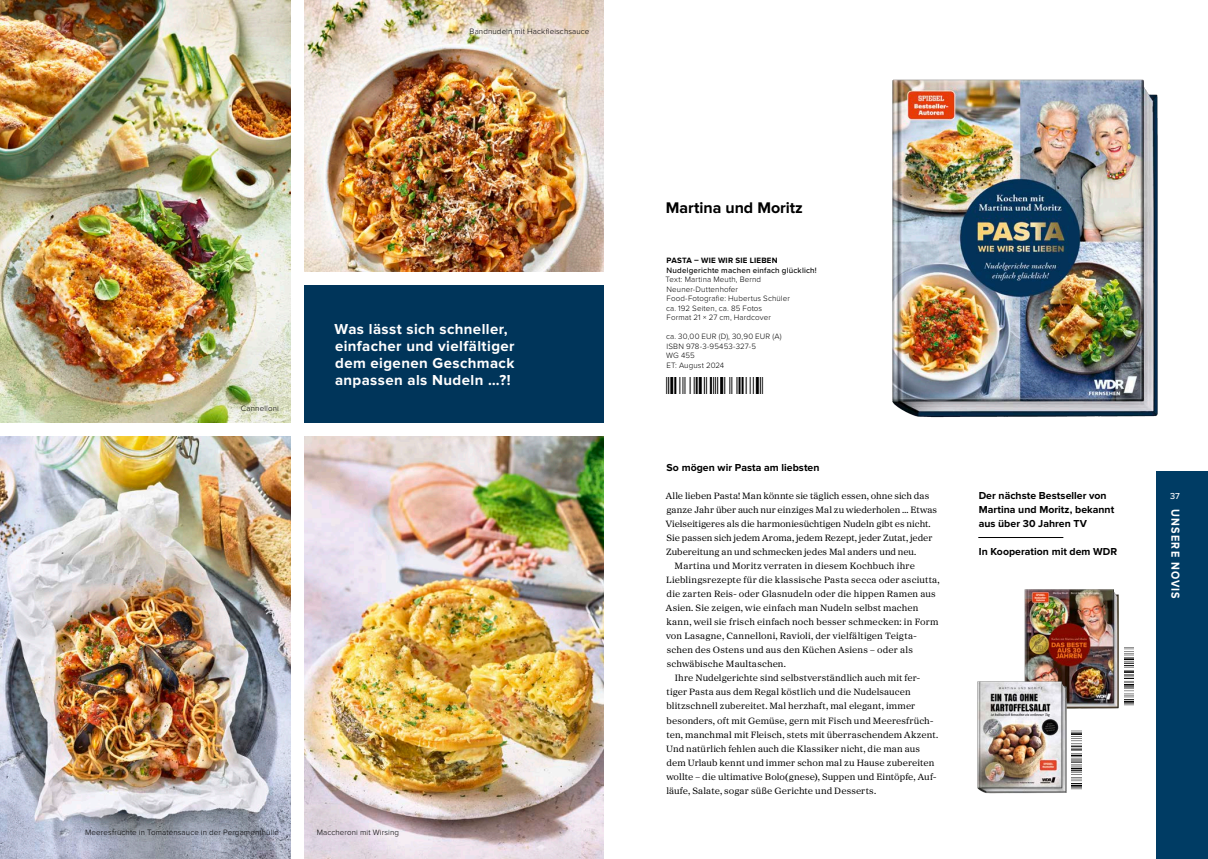
<style>
.page{position:relative;width:1208px;height:859px;background:#fff}
.page>*{position:absolute;margin:0;border:0;box-sizing:border-box;transform-origin:0 0}
.Autorennamen_links{font:700 16px "Proxima Nova";letter-spacing:-.005em;color:#000}
.Bulletpoint_im_Bild{font:700 15px/17px "Proxima Nova";letter-spacing:.025em;color:#fff}
.t1{font:700 12px "Proxima Nova";letter-spacing:.105em;color:#fff;scale:.9 1}
.Bulletpoints_linksbündig{font:700 10.5px/14px "Proxima Nova";letter-spacing:.005em;color:#000}
.Headine_über_Buchtext{font:700 10.5px "Proxima Nova";letter-spacing:.005em;color:#000}
.Fließtext_Novis{font:9.5px/14px "Proxima Sera";letter-spacing:.01em;color:#000}
.Fließtext_Novis_OEZ{font:9.5px/14px "Proxima Sera";letter-spacing:-.005em;color:#000}
.t2{font:500 9px "Proxima Nova";color:#fff}
.Bibliographische_Daten{font:300 8px/9.5px "Proxima Nova";letter-spacing:.015em;color:#000}
.Zusatz_Gerichtname{font:300 8px "Proxima Nova";letter-spacing:.015em;color:#000}
.Bibliographische_Daten-2{font:500 8px "Proxima Nova";letter-spacing:.025em;color:#000}
.Bibliographische_Daten-3{font:700 8px "Proxima Nova";letter-spacing:.03em;color:#000}
</style>
<div class="page">
<div style="left:1157px;top:471px;width:51px;height:388px;background:#003c64"></div>
<img style="left:665px;top:377px;width:99px;height:17px">
<div style="left:305px;top:285px;width:299px;height:137px;background:#00355a"></div>
<img style="left:0;top:0;width:291px;height:422px">
<img style="left:305px;top:437px;width:299px;height:422px">
<img style="left:0;top:437px;width:291px;height:422px">
<img style="left:305px;top:0;width:299px;height:271px">
<img style="left:892px;top:79px;width:266px;height:339px">
<hr style="left:978px;top:537px;width:85px;height:1px;background:#000">
<img style="left:1024px;top:589px;width:110px;height:120px">
<img style="left:977px;top:665px;width:105px;height:129px">
<img style="left:1071px;top:730px;width:10px;height:59px">
<img style="left:1124px;top:645px;width:9px;height:60px">
<p class="Bibliographische_Daten" style="left:469px;top:26px;width:121px">Bandnudeln mit Hackfleischsauce</p>
<p class="Bibliographische_Daten" style="left:241px;top:403px;width:39px">Cannelloni</p>
<p class="Bulletpoint_im_Bild" style="left:335px;top:321px;width:181px">Was lässt sich schneller, einfacher und vielfältiger dem eigenen Geschmack anpassen als Nudeln …?!</p>
<p class="Zusatz_Gerichtname" style="left:85px;top:827px;width:195px">Meeresfrüchte in Tomatensauce in der Pergamenthülle</p>
<p class="Bibliographische_Daten" style="left:317px;top:828px;width:84px">Maccheroni mit Wirsing</p>
<p class="Autorennamen_links" style="left:666px;top:198px;width:139px">Martina und Moritz</p>
<p class="Bibliographische_Daten-3" style="left:666px;top:256px;width:113px">PASTA – WIE WIR SIE LIEBEN</p>
<p class="Bibliographische_Daten-2" style="left:666px;top:264px;width:152px">Nudelgerichte machen einfach glücklich!</p>
<p class="Bibliographische_Daten" style="left:665px;top:275px;width:97px">Text: Martina Meuth, Bernd<br>Neuner-Duttenhofer</p>
<p class="Bibliographische_Daten" style="left:666px;top:294px;width:125px">Food-Fotografie: Hubertus Schüler</p>
<p class="Bibliographische_Daten" style="left:666px;top:303px;width:106px">ca. 192 Seiten, ca. 85 Fotos<br>Format 21 × 27 cm, Hardcover</p>
<p class="Bibliographische_Daten" style="left:666px;top:332px;width:117px">ca. 30,00 EUR (D), 30,90 EUR (A)</p>
<p class="Bibliographische_Daten" style="left:666px;top:341px;width:91px">ISBN 978-3-95453-327-5</p>
<p class="Bibliographische_Daten" style="left:666px;top:351px;width:30px">WG 455</p>
<p class="Bibliographische_Daten" style="left:666px;top:360px;width:59px">ET: August 2024</p>
<p class="Headine_über_Buchtext" style="left:666px;top:462px;width:154px">So mögen wir Pasta am liebsten</p>
<p class="Fließtext_Novis_OEZ" style="left:666px;top:489px;width:273px">Alle lieben Pasta! Man könnte sie täglich essen, ohne sich das ganze Jahr über auch nur einziges Mal zu wiederholen … Etwas Vielseitigeres als die harmoniesüchtigen Nudeln gibt es nicht.<br>Sie passen sich jedem Aroma, jedem Rezept, jeder Zutat, jeder Zubereitung an und schmecken jedes Mal anders und neu.</p>
<p class="Fließtext_Novis" style="left:666px;top:559px;width:275px;text-indent:9px">Martina und Moritz verraten in diesem Kochbuch ihre Lieblingsrezepte für die klassische Pasta secca oder asciutta, die zarten Reis- oder Glasnudeln oder die hippen Ramen aus Asien. Sie zeigen, wie einfach man Nudeln selbst machen kann, weil sie frisch einfach noch besser schmecken: in Form von Lasagne, Cannelloni, Ravioli, der vielfältigen Teigta&shy;schen des Ostens und aus den Küchen Asiens – oder als schwäbische Maultaschen.</p>
<p class="Fließtext_Novis" style="left:666px;top:671px;width:273px;text-indent:9px">Ihre Nudelgerichte sind selbstverständlich auch mit fer&shy;tiger Pasta aus dem Regal köstlich und die Nudelsaucen blitzschnell zubereitet. Mal herzhaft, mal elegant, immer besonders, oft mit Gemüse, gern mit Fisch und Meeresfrüch&shy;ten, manchmal mit Fleisch, stets mit überraschendem Akzent.<br>Und natürlich fehlen auch die Klassiker nicht, die man aus dem Urlaub kennt und immer schon mal zu Hause zubereiten wollte – die ultimative Bolo(gnese), Suppen und Eintöpfe, Auf&shy;läufe, Salate, sogar süße Gerichte und Desserts.</p>
<p class="Bulletpoints_linksbündig" style="left:978px;top:489px;width:137px">Der nächste Bestseller von<br>Martina und Moritz, bekannt aus über 30 Jahren TV</p>
<p class="Bulletpoints_linksbündig" style="left:978px;top:545px;width:140px">In Kooperation mit dem WDR</p>
<p class="t2" style="left:1170px;top:490px;width:11px">37</p>
<p class="t1" style="left:1182px;top:509px;width:100px;rotate:90deg">UNSERE NOVIS</p>
</div>
